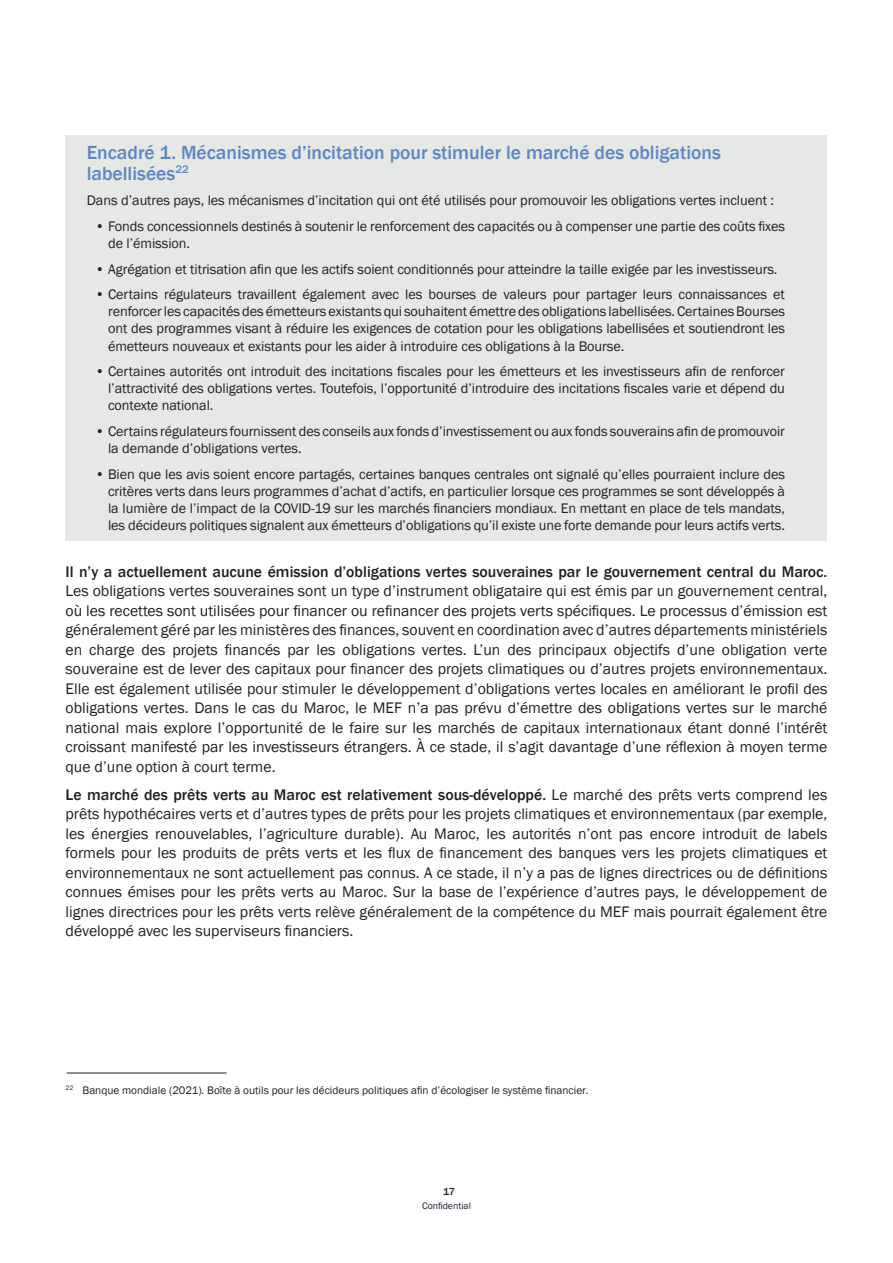
<style>
.page{position:relative;width:893px;height:1263px;background:#fff}
.page>*{position:absolute;margin:0;border:0;box-sizing:border-box;transform-origin:0 0}
.Titre_box{font:500 19.5px/21px "Franklin Gothic";color:#5e86c4}
.Texte{font:15.75px/19.5px "Franklin Gothic";color:#231f20;text-align:justify}
.Titre_box-2{font:14.25px/17.1px "Franklin Gothic";letter-spacing:-.005em;color:#231f20;text-align:justify}
.Légende{font:11.25px "Franklin Gothic";color:#231f20}
.t1{font:500 10.5px "Franklin Gothic";color:#231e32}
.t2{font:9.75px "Franklin Gothic";color:#231e32}
.s1{font-weight:500}
</style>
<div class="page">
<hr style="left:67px;top:1073px;width:159px;height:1px;background:#231f20">
<div style="left:66px;top:135px;width:761px;height:405px;background:#e5e8e5"></div>
<p class="Titre_box" style="left:87px;top:142px;width:636px">Encadré 1. Mécanismes d’incitation pour stimuler le marché des obligations labellisées<sup>22</sup></p>
<p class="Titre_box-2" style="left:87px;top:192px;width:689px">Dans d’autres pays, les mécanismes d’incitation qui ont été utilisés pour promouvoir les obligations vertes incluent :</p>
<p class="Titre_box-2" style="left:108px;top:218px;width:678px;text-indent:-13px">• Fonds concessionnels destinés à soutenir le renforcement des capacités ou à compenser une partie des coûts fixes de l’émission.</p>
<p class="Titre_box-2" style="left:95px;top:261px;width:684px">• Agrégation et titrisation afin que les actifs soient conditionnés pour atteindre la taille exigée par les investisseurs.</p>
<p class="Titre_box-2" style="left:108px;top:286px;width:678px;text-indent:-13px">• Certains régulateurs travaillent également avec les bourses de valeurs pour partager leurs connaissances et renforcer les capacités des émetteurs existants qui souhaitent émettre des obligations labellisées. Certaines Bourses ont des programmes visant à réduire les exigences de cotation pour les obligations labellisées et soutiendront les émetteurs nouveaux et existants pour les aider à introduire ces obligations à la Bourse.</p>
<p class="Titre_box-2" style="left:108px;top:363px;width:678px;text-indent:-13px">• Certaines autorités ont introduit des incitations fiscales pour les émetteurs et les investisseurs afin de renforcer l’attractivité des obligations vertes. Toutefois, l’opportunité d’introduire des incitations fiscales varie et dépend du contexte national.</p>
<p class="Titre_box-2" style="left:108px;top:423px;width:678px;text-indent:-13px">• Certains régulateurs fournissent des conseils aux fonds d’investissement ou aux fonds souverains afin de promouvoir la demande d’obligations vertes.</p>
<p class="Titre_box-2" style="left:108px;top:466px;width:678px;text-indent:-13px">• Bien que les avis soient encore partagés, certaines banques centrales ont signalé qu’elles pourraient inclure des critères verts dans leurs programmes d’achat d’actifs, en particulier lorsque ces programmes se sont développés à la lumière de l’impact de la COVID-19 sur les marchés financiers mondiaux. En mettant en place de tels mandats, les décideurs politiques signalent aux émetteurs d’obligations qu’il existe une forte demande pour leurs actifs verts.</p>
<p class="Texte" style="left:66px;top:562px;width:763px"><span class="s1">Il n’y a actuellement aucune émission d’obligations vertes souveraines par le gouvernement central du Maroc.<br></span>Les obligations vertes souveraines sont un type d’instrument obligataire qui est émis par un gouvernement central, où les recettes sont utilisées pour financer ou refinancer des projets verts spécifiques. Le processus d’émission est généralement géré par les ministères des finances, souvent en coordination avec d’autres départements ministériels en charge des projets financés par les obligations vertes. L’un des principaux objectifs d’une obligation verte souveraine est de lever des capitaux pour financer des projets climatiques ou d’autres projets environnementaux.<br>Elle est également utilisée pour stimuler le développement d’obligations vertes locales en améliorant le profil des obligations vertes. Dans le cas du Maroc, le MEF n’a pas prévu d’émettre des obligations vertes sur le marché national mais explore l’opportunité de le faire sur les marchés de capitaux internationaux étant donné l’intérêt croissant manifesté par les investisseurs étrangers. À ce stade, il s’agit davantage d’une réflexion à moyen terme que d’une option à court terme.</p>
<p class="Texte" style="left:66px;top:785px;width:763px"><span class="s1">Le marché des prêts verts au Maroc est relativement sous-développé.</span> Le marché des prêts verts comprend les prêts hypothécaires verts et d’autres types de prêts pour les projets climatiques et environnementaux (par exemple, les énergies renouvelables, l’agriculture durable). Au Maroc, les autorités n’ont pas encore introduit de labels formels pour les produits de prêts verts et les flux de financement des banques vers les projets climatiques et environnementaux ne sont actuellement pas connus. A ce stade, il n’y a pas de lignes directrices ou de définitions connues émises pour les prêts verts au Maroc. Sur la base de l’expérience d’autres pays, le développement de lignes directrices pour les prêts verts relève généralement de la compétence du MEF mais pourrait également être développé avec les superviseurs financiers.</p>
<p class="Légende" style="left:66px;top:1083px;width:524px"><sup>22</sup> Banque mondiale (2021). Boîte à outils pour les décideurs politiques afin d’écologiser le système financier.</p>
<p class="t1" style="left:443px;top:1185px;width:13px">17</p>
<p class="t2" style="left:422px;top:1199px;width:50px">Confidential</p>
</div>
